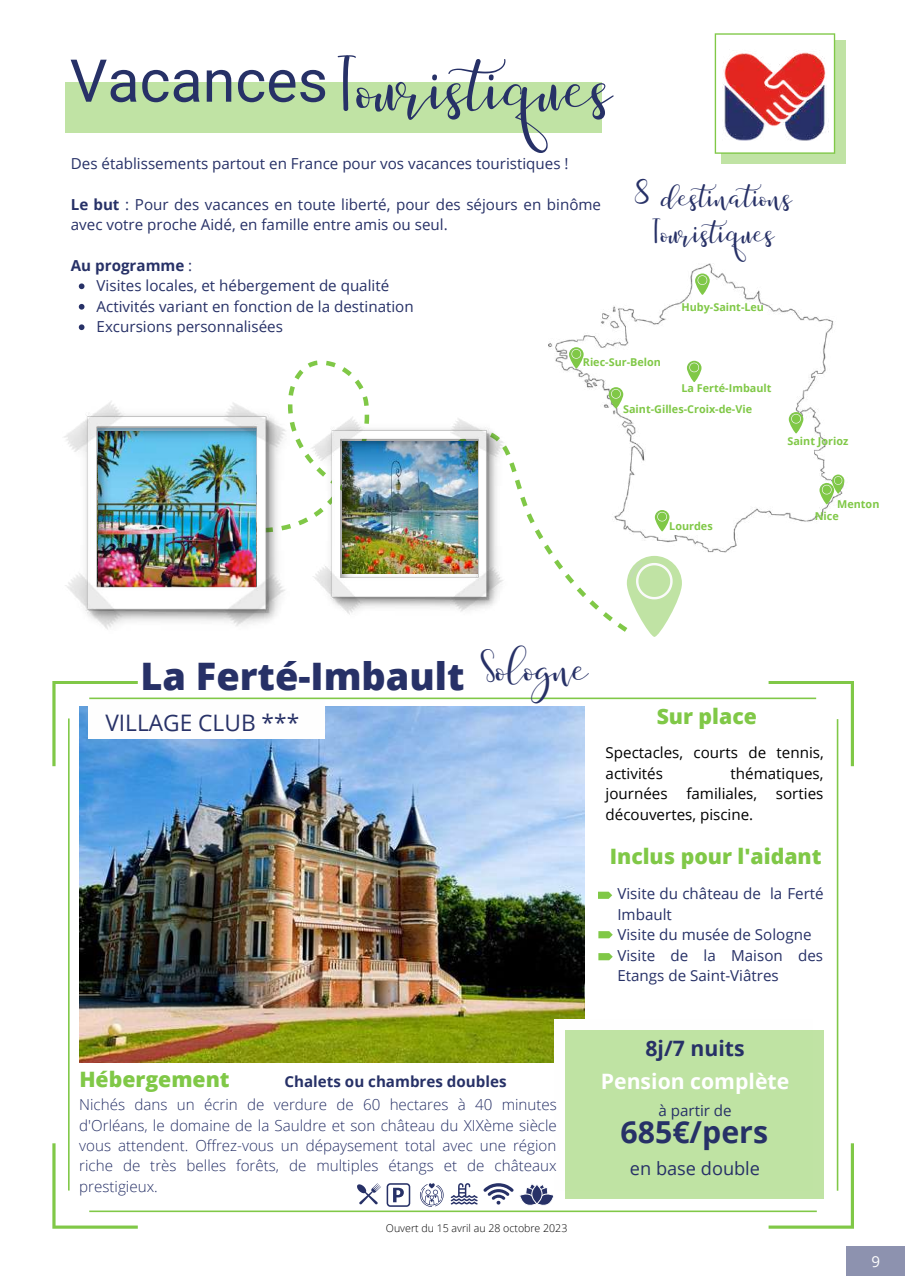
<style>
.page{position:relative;width:906px;height:1276px;background:#fff}
.page>*{position:absolute;margin:0;border:0;box-sizing:border-box;transform-origin:0 0}
.t1{font:59.1px "Just Write Solid";color:#273167}
.t2{font:800 37.95px "Open Sans";color:#273167}
.t3{font:700 30.3px "Open Sans";color:#273167}
.t4{font:26.4px/36.6px "Just Write Solid";color:#273167;text-align:center}
.t5{font:22.8px "Open Sans";color:#273167}
.t6{font:800 21.15px "Open Sans";color:#80c847}
.t7{font:700 21.15px "Open Sans";color:#fff}
.t8{font:700 21.15px "Open Sans";color:#273167}
.t9{font:18.15px "Open Sans";color:#273167}
.t10{font:15.15px/20.4px "Open Sans";color:#273167}
.t11{font:300 15.15px/20.4px "Open Sans";color:#273167;text-align:justify}
.t12{font:15.15px/20.4px "Open Sans";color:#000}
.t13{font:700 15.15px "Open Sans";color:#273167}
.t14{font:15.15px "Open Sans";color:#fff}
.t15{font:700 10.8px "Open Sans";color:#80c847}
.t16{font:300 10.65px "Open Sans";color:#000}
.s1{font-family:"Roboto"}
.s2{font-weight:700}
.s3{font-weight:400}
</style>
<div class="page">
<svg style="left:52px;top:681px;width:802px;height:547px"></svg>
<img style="left:79px;top:707px;width:506px;height:355px">
<div style="left:554px;top:1019px;width:258px;height:169px;background:#fefefe"></div>
<div style="left:565px;top:1030px;width:258px;height:169px;background:#bfe3a3"></div>
<div style="left:88px;top:701px;width:237px;height:38px;background:#fefefe"></div>
<div style="left:66px;top:82px;width:536px;height:51px;background:#c0e3a4"></div>
<svg style="left:288px;top:361px;width:339px;height:271px"></svg>
<img style="left:549px;top:264px;width:296px;height:303px">
<svg style="left:608px;top:387px;width:15px;height:21px"></svg>
<svg style="left:609px;top:389px;width:12px;height:10px"></svg>
<svg style="left:819px;top:483px;width:15px;height:21px"></svg>
<svg style="left:788px;top:412px;width:15px;height:21px"></svg>
<svg style="left:789px;top:414px;width:12px;height:9px"></svg>
<svg style="left:832px;top:474px;width:12px;height:20px"></svg>
<svg style="left:820px;top:476px;width:22px;height:18px"></svg>
<svg style="left:569px;top:347px;width:14px;height:22px"></svg>
<svg style="left:570px;top:349px;width:11px;height:10px"></svg>
<svg style="left:687px;top:361px;width:14px;height:21px"></svg>
<svg style="left:687px;top:362px;width:12px;height:10px"></svg>
<img style="left:310px;top:416px;width:199px;height:204px">
<img style="left:64px;top:400px;width:229px;height:232px">
<svg style="left:627px;top:556px;width:55px;height:81px;fill:#c0e3a4"></svg>
<svg style="left:630px;top:562px;width:42px;height:37px;background:#cae7b4"></svg>
<div style="left:721px;top:41px;width:125px;height:122px;background:#c0e3a4"></div>
<svg style="left:714px;top:33px;width:121px;height:121px"></svg>
<img style="left:720px;top:45px;width:108px;height:96px">
<svg style="left:695px;top:273px;width:14px;height:22px"></svg>
<svg style="left:696px;top:275px;width:11px;height:10px"></svg>
<svg style="left:598px;top:892px;width:14px;height:7px"></svg>
<svg style="left:598px;top:931px;width:15px;height:7px"></svg>
<svg style="left:598px;top:953px;width:15px;height:7px"></svg>
<div style="left:846px;top:1246px;width:58px;height:30px;background:#8d92af"></div>
<svg style="left:79px;top:283px;width:5px;height:6px"></svg>
<svg style="left:79px;top:304px;width:5px;height:6px"></svg>
<svg style="left:79px;top:324px;width:5px;height:6px"></svg>
<svg style="left:655px;top:510px;width:14px;height:21px"></svg>
<svg style="left:655px;top:512px;width:12px;height:9px"></svg>
<svg style="left:451px;top:1183px;width:26px;height:21px"></svg>
<svg style="left:356px;top:1183px;width:54px;height:24px"></svg>
<svg style="left:483px;top:1183px;width:71px;height:23px"></svg>
<svg style="left:420px;top:1183px;width:23px;height:24px"></svg>
<h1 class="t1" style="left:70px;top:49px;width:544px"><span class="s1">Vacances</span> Touristiques</h1>
<p class="t10" style="left:71px;top:153px;width:499px">Des établissements partout en France pour vos vacances touristiques !</p>
<p class="t10" style="left:71px;top:193px;width:532px"><span class="s2">Le but</span> : Pour des vacances en toute liberté, pour des séjours en binôme avec votre proche Aidé, en famille entre amis ou seul.</p>
<p class="t13" style="left:71px;top:255px;width:123px">Au programme <span class="s3">:</span></p>
<p class="t10" style="left:97px;top:275px;width:319px">Visites locales, et hébergement de qualité<br>Activités variant en fonction de la destination<br>Excursions personnalisées</p>
<h3 class="t4" style="left:635px;top:176px;width:159px">8 destinations<br>Touristiques</h3>
<p class="t15" style="left:681px;top:299px;width:84px">Huby-Saint-Leu</p>
<p class="t15" style="left:583px;top:354px;width:80px">Riec-Sur-Belon</p>
<p class="t15" style="left:681px;top:380px;width:91px">La Ferté-Imbault</p>
<p class="t15" style="left:623px;top:401px;width:131px">Saint-Gilles-Croix-de-Vie</p>
<p class="t15" style="left:669px;top:519px;width:45px">Lourdes</p>
<p class="t15" style="left:787px;top:433px;width:62px">Saint Jorioz</p>
<p class="t15" style="left:837px;top:496px;width:44px">Menton</p>
<p class="t15" style="left:814px;top:508px;width:26px">Nice</p>
<h2 class="t2" style="left:140px;top:649px;width:449px">La Ferté-Imbault <sup>Sologne</sup></h2>
<h3 class="t5" style="left:105px;top:706px;width:195px">VILLAGE CLUB ***</h3>
<h3 class="t6" style="left:656px;top:702px;width:102px">Sur place</h3>
<p class="t12" style="left:605px;top:742px;width:220px">Spectacles, courts de tennis, activités</p>
<p class="t12" style="left:605px;top:762px;width:219px;text-align:justify;text-indent:125px">thématiques, journées familiales, sorties découvertes, piscine.</p>
<h3 class="t6" style="left:610px;top:842px;width:213px">Inclus pour l'aidant</h3>
<p class="t10" style="left:617px;top:883px;width:208px">Visite du château de la Ferté<br>Imbault<br>Visite du musée de Sologne<br>Visite de la Maison des<br>Etangs de Saint-Viâtres</p>
<h3 class="t6" style="left:79px;top:1065px;width:152px">Hébergement</h3>
<p class="t13" style="left:284px;top:1071px;width:223px">Chalets ou chambres doubles</p>
<p class="t11" style="left:79px;top:1094px;width:479px">Nichés dans un écrin de verdure de 60 hectares à 40 minutes d'Orléans, le domaine de la Sauldre et son château du XIXème siècle vous attendent. Offrez-vous un dépaysement total avec une région riche de très belles forêts, de multiples étangs et de châteaux prestigieux.</p>
<p class="t16" style="left:386px;top:1221px;width:183px">Ouvert du 15 avril au 28 octobre 2023</p>
<h3 class="t8" style="left:645px;top:1034px;width:101px">8j/7 nuits</h3>
<h3 class="t7" style="left:601px;top:1066px;width:190px">Pension complète</h3>
<p class="t10" style="left:658px;top:1099px;width:75px">à partir de</p>
<h3 class="t3" style="left:620px;top:1111px;width:149px">685€/pers</h3>
<p class="t9" style="left:630px;top:1155px;width:132px">en base double</p>
<p class="t14" style="left:871px;top:1251px;width:10px">9</p>
</div>
